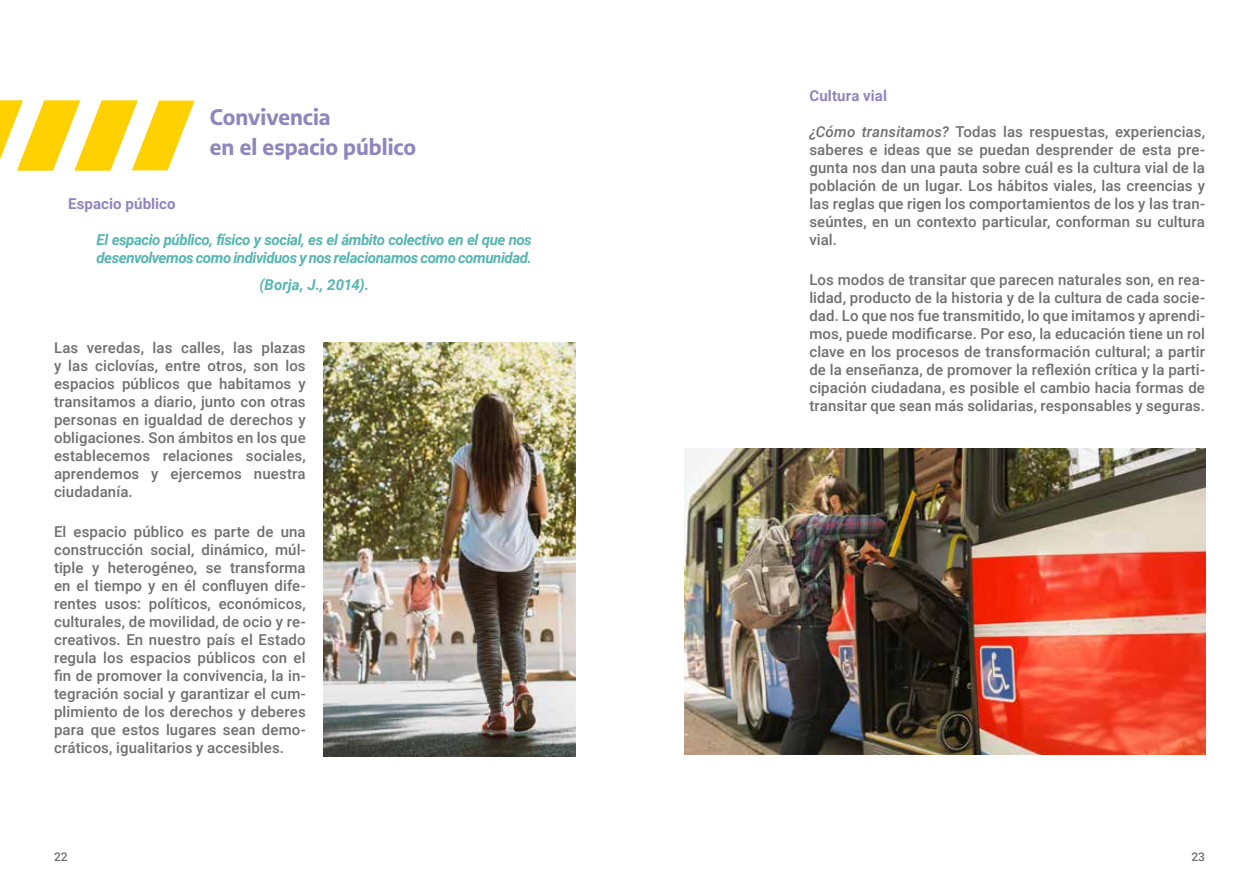
<style>
.page{position:relative;width:1259px;height:893px;background:#fff}
.page>*{position:absolute;margin:0;border:0;box-sizing:border-box;transform-origin:0 0}
.t1{font:700 21px/30px "Encode Sans";color:#9185be}
.t2{font:500 15px/18px "Roboto";letter-spacing:.01em;color:#706f6f;text-align:justify}
.t3{font:italic 700 15px/18px "Roboto";letter-spacing:-.03em;color:#56b6b1}
.t4{font:700 15px "Roboto";letter-spacing:.01em;color:#9185be}
.t5{font:italic 700 15px "Roboto";letter-spacing:.005em;color:#56b6b1}
.t6{font:500 12px "Roboto";color:#706f6f}
.s1{font-style:italic}
</style>
<div class="page">
<svg style="left:0;top:101px;width:195px;height:69px"></svg>
<img style="left:324px;top:342px;width:251px;height:414px">
<img style="left:685px;top:449px;width:520px;height:306px">
<p class="t4" style="left:68px;top:193px;width:109px">Espacio público</p>
<h1 class="t1" style="left:210px;top:101px;width:208px">Convivencia<br>en el espacio público</h1>
<p class="t3" style="left:97px;top:230px;width:437px">El espacio público, físico y social, es el ámbito colectivo en el que nos desenvolvemos como individuos y nos relacionamos como comunidad.</p>
<p class="t5" style="left:259px;top:274px;width:111px">(Borja, J., 2014).</p>
<p class="t2" style="left:54px;top:338px;width:253px">Las veredas, las calles, las plazas y las ciclovías, entre otros, son los espacios públicos que habitamos y transitamos a diario, junto con otras personas en igualdad de derechos y obligaciones. Son ámbitos en los que establecemos relaciones sociales, aprendemos y ejercemos nuestra ciudadanía.</p>
<p class="t2" style="left:54px;top:522px;width:253px">El espacio público es parte de una construcción social, dinámico, múl&shy;tiple y heterogéneo, se transforma en el tiempo y en él confluyen dife&shy;rentes usos: políticos, económicos, culturales, de movilidad, de ocio y re&shy;creativos. En nuestro país el Estado regula los espacios públicos con el fin de promover la convivencia, la in&shy;tegración social y garantizar el cum&shy;plimiento de los derechos y deberes para que estos lugares sean demo&shy;cráticos, igualitarios y accesibles.</p>
<p class="t4" style="left:809px;top:85px;width:79px">Cultura vial</p>
<p class="t2" style="left:809px;top:122px;width:397px"><span class="s1">¿Cómo transitamos?</span> Todas las respuestas, experiencias, saberes e ideas que se puedan desprender de esta pre&shy;gunta nos dan una pauta sobre cuál es la cultura vial de la población de un lugar. Los hábitos viales, las creencias y las reglas que rigen los comportamientos de los y las tran&shy;seúntes, en un contexto particular, conforman su cultura vial.</p>
<p class="t2" style="left:809px;top:270px;width:397px">Los modos de transitar que parecen naturales son, en rea&shy;lidad, producto de la historia y de la cultura de cada socie&shy;dad. Lo que nos fue transmitido, lo que imitamos y aprendi&shy;mos, puede modificarse. Por eso, la educación tiene un rol clave en los procesos de transformación cultural; a partir de la enseñanza, de promover la reflexión crítica y la parti&shy;cipación ciudadana, es posible el cambio hacia formas de transitar que sean más solidarias, responsables y seguras.</p>
<p class="t6" style="left:54px;top:848px;width:15px">22</p>
<p class="t6" style="left:1191px;top:848px;width:15px">23</p>
</div>
